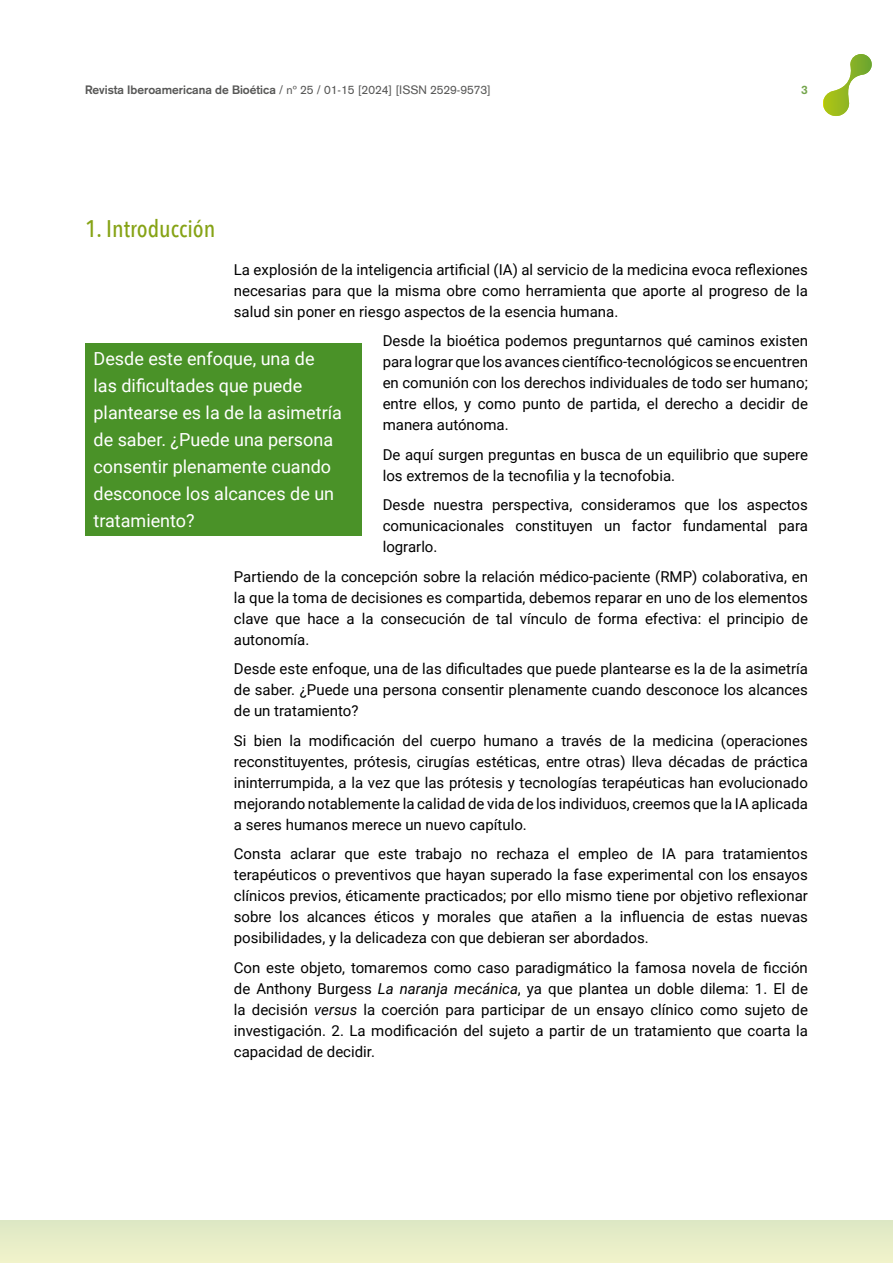
<style>
.page{position:relative;width:893px;height:1263px;background:#fff}
.page>*{position:absolute;margin:0;border:0;box-sizing:border-box;transform-origin:0 0}
.t1{font:500 24px "Avenir Next Condensed";color:#86a315}
.t2{font:18px/27px "Roboto";color:#fff}
.t3{font:15px/21px "Roboto";color:#000;text-align:justify}
.t4{font:12px "Akzidenz Grotesk";color:#575756}
.t5{font:700 12px "Akzidenz Grotesk";color:#74a54c}
.s1{font-weight:700}
.s2{font-style:italic}
</style>
<div class="page">
<div style="left:0;top:1220px;width:893px;height:43px;background:#e7edc8"></div>
<svg style="left:823px;top:54px;width:49px;height:62px"></svg>
<div style="left:85px;top:343px;width:276px;height:193px;background:#4a9228"></div>
<p class="t4" style="left:85px;top:83px;width:407px"><span class="s1">Revista Iberoamericana de Bioética</span> / nº 25 / 01-15 [2024] [ISSN 2529-9573]</p>
<p class="t5" style="left:801px;top:83px;width:8px">3</p>
<h1 class="t1" style="left:85px;top:214px;width:132px">1. Introducción</h1>
<p class="t3" style="left:234px;top:258px;width:576px">La explosión de la inteligencia artificial (IA) al servicio de la medicina evoca reflexiones necesarias para que la misma obre como herramienta que aporte al progreso de la salud sin poner en riesgo aspectos de la esencia humana.</p>
<p class="t3" style="left:383px;top:330px;width:427px">Desde la bioética podemos preguntarnos qué caminos existen para lograr que los avances científico-tecnológicos se encuentren en comunión con los derechos individuales de todo ser humano; entre ellos, y como punto de partida, el derecho a decidir de manera autónoma.</p>
<p class="t3" style="left:383px;top:443px;width:427px">De aquí surgen preguntas en busca de un equilibrio que supere los extremos de la tecnofilia y la tecnofobia.</p>
<p class="t3" style="left:383px;top:494px;width:427px">Desde nuestra perspectiva, consideramos que los aspectos comunicacionales constituyen un factor fundamental para lograrlo.</p>
<p class="t3" style="left:234px;top:565px;width:576px">Partiendo de la concepción sobre la relación médico-paciente (RMP) colaborativa, en la que la toma de decisiones es compartida, debemos reparar en uno de los elementos clave que hace a la consecución de tal vínculo de forma efectiva: el principio de autonomía.</p>
<p class="t3" style="left:234px;top:658px;width:576px">Desde este enfoque, una de las dificultades que puede plantearse es la de la asimetría de saber. ¿Puede una persona consentir plenamente cuando desconoce los alcances de un tratamiento?</p>
<p class="t3" style="left:234px;top:729px;width:576px">Si bien la modificación del cuerpo humano a través de la medicina (operaciones reconstituyentes, prótesis, cirugías estéticas, entre otras) lleva décadas de práctica ininterrumpida, a la vez que las prótesis y tecnologías terapéuticas han evolucionado mejorando notablemente la calidad de vida de los individuos, creemos que la IA aplicada a seres humanos merece un nuevo capítulo.</p>
<p class="t3" style="left:234px;top:843px;width:576px">Consta aclarar que este trabajo no rechaza el empleo de IA para tratamientos terapéuticos o preventivos que hayan superado la fase experimental con los ensayos clínicos previos, éticamente practicados; por ello mismo tiene por objetivo reflexionar sobre los alcances éticos y morales que atañen a la influencia de estas nuevas posibilidades, y la delicadeza con que debieran ser abordados.</p>
<p class="t3" style="left:234px;top:956px;width:576px">Con este objeto, tomaremos como caso paradigmático la famosa novela de ficción de Anthony Burgess <span class="s2">La naranja mecánica</span>, ya que plantea un doble dilema: 1. El de la decisión <span class="s2">versus</span> la coerción para participar de un ensayo clínico como sujeto de investigación. 2. La modificación del sujeto a partir de un tratamiento que coarta la capacidad de decidir.</p>
<p class="t2" style="left:94px;top:345px;width:250px">Desde este enfoque, una de las dificultades que puede plantearse es la de la asimetría de saber. ¿Puede una persona consentir plenamente cuando desconoce los alcances de un tratamiento?</p>
</div>
